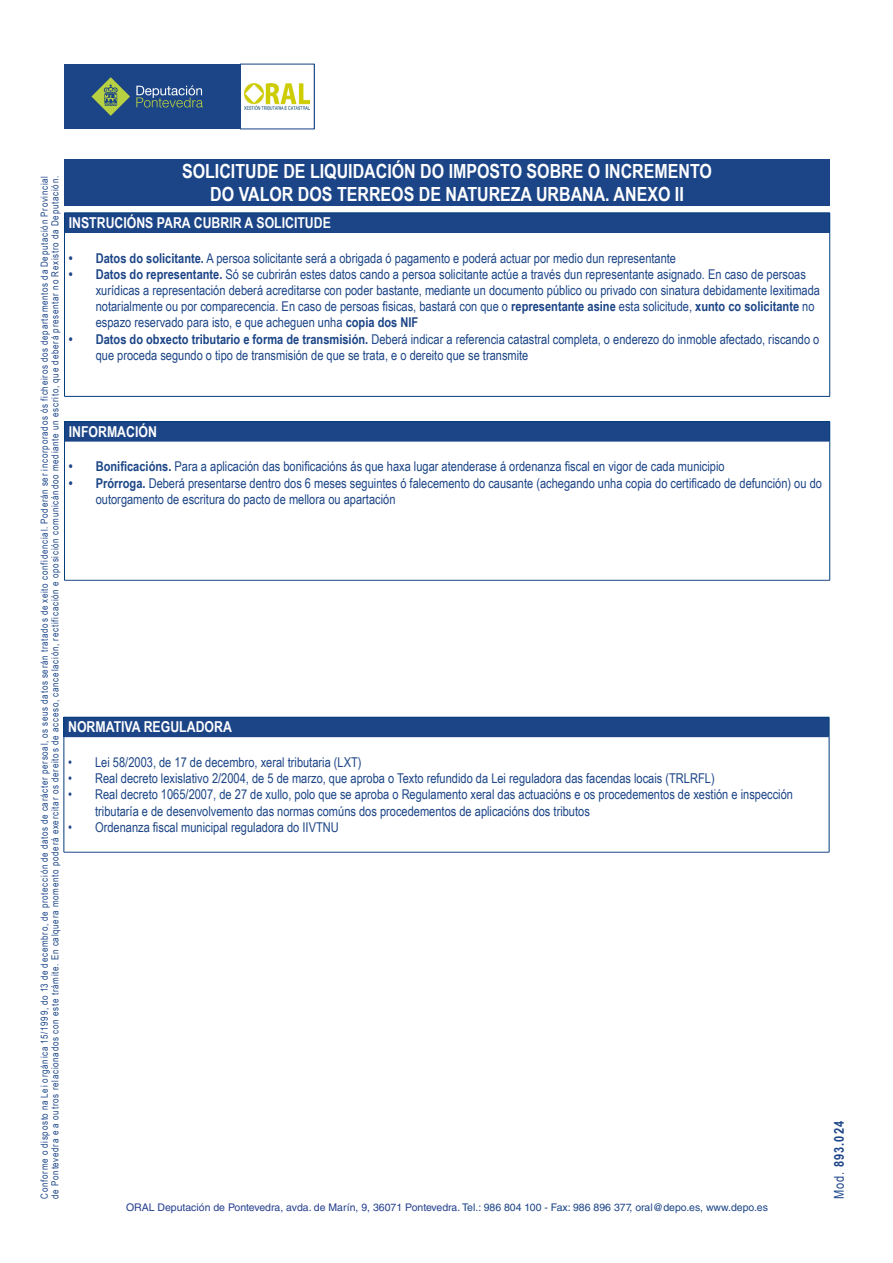
<style>
.page{position:relative;width:893px;height:1263px;background:#fff}
.page>*{position:absolute;margin:0;border:0;box-sizing:border-box;transform-origin:0 0}
.t1{font:700 19.5px "Arial Narrow";color:#fff}
.t2{font:700 15px "Arial Narrow";color:#fff}
.t3{font:13.5px/16.2px "Arial Narrow";color:#1c4587}
.t4{font:700 13.5px "Arial Narrow";letter-spacing:.08em;color:#1c4587}
.t5{font:10.5px "Helvetica LT Std";color:#253f8e}
.t6{font:9.75px/10.5px "Arial Narrow";letter-spacing:.075em;color:#1c4587}
.s1{font-weight:700}
.s2{color:#1c4587}
.s3{font-weight:400}
</style>
<div class="page">
<div style="left:64px;top:159px;width:766px;height:47px;background:#1c4587"></div>
<div style="left:64px;top:64px;width:250px;height:65px;background:#1c4587"></div>
<div style="left:240px;top:64px;width:74px;height:65px;background:#fff"></div>
<svg style="left:91px;top:77px;width:39px;height:39px"></svg>
<svg style="left:136px;top:85px;width:67px;height:23px"></svg>
<img style="left:245px;top:84px;width:65px;height:25px">
<div style="left:65px;top:213px;width:765px;height:19px;background:#1c4587"></div>
<svg style="left:829px;top:214px;width:1px;height:18px"></svg>
<hr style="left:829px;top:232px;width:1px;height:164px;background:#013d7d">
<hr style="left:65px;top:232px;width:764px;height:1px;background:#1c4587">
<hr style="left:64px;top:213px;width:766px;height:1px;background:#013d7d">
<svg style="left:64px;top:214px;width:1px;height:18px"></svg>
<hr style="left:64px;top:232px;width:1px;height:164px;background:#013d7d">
<hr style="left:64px;top:396px;width:766px;height:1px;background:#013d7d">
<div style="left:65px;top:422px;width:765px;height:19px;background:#1c4587"></div>
<svg style="left:829px;top:422px;width:1px;height:19px"></svg>
<hr style="left:829px;top:441px;width:1px;height:139px;background:#013d7d">
<hr style="left:65px;top:441px;width:764px;height:1px;background:#1c4587">
<hr style="left:64px;top:421px;width:766px;height:1px;background:#013d7d">
<svg style="left:64px;top:422px;width:1px;height:19px"></svg>
<hr style="left:64px;top:441px;width:1px;height:139px;background:#013d7d">
<hr style="left:64px;top:580px;width:766px;height:1px;background:#1c4587">
<div style="left:64px;top:717px;width:765px;height:20px;background:#1c4587"></div>
<svg style="left:829px;top:717px;width:1px;height:20px"></svg>
<hr style="left:829px;top:737px;width:1px;height:115px;background:#013d7d">
<hr style="left:64px;top:717px;width:765px;height:1px;background:#013d7d">
<svg style="left:64px;top:718px;width:1px;height:18px"></svg>
<hr style="left:64px;top:737px;width:1px;height:115px;background:#013d7d">
<hr style="left:64px;top:852px;width:765px;height:1px;background:#1c4587">
<p class="t6" style="left:39px;top:1199px;width:1024px;rotate:-90deg">Conforme o disposto na Lei orgánica 15/1999, do 13 de decembro, de protección de datos de carácter persoal, os seus datos serán tratados de xeito confidencial. Poderán ser incorporados ós ficheiros dos departamentos da Deputación Provincial de Pontevedra e a outros relacionados con este trámite. En calquera momento poderá exercitar os dereitos de acceso, cancelación, rectificación e oposición comunicándoo mediante un escrito, que deberá presentar no Rexistro da Deputación.</p>
<p class="t1" style="left:182px;top:156px;width:531px">SOLICITUDE DE LIQUIDACIÓN DO IMPOSTO SOBRE O INCREMENTO</p>
<p class="t1" style="left:210px;top:180px;width:475px">DO VALOR DOS TERREOS DE NATUREZA URBANA. ANEXO II</p>
<p class="t2" style="left:69px;top:211px;width:264px">INSTRUCIÓNS PARA CUBRIR A SOLICITUDE</p>
<p class="t3" style="left:69px;top:249px;width:609px"><span class="s1">• Datos do solicitante.</span> A persoa solicitante será a obrigada ó pagamento e poderá actuar por medio dun representante</p>
<p class="t3" style="left:96px;top:265px;width:726px;text-indent:-27px"><span class="s1">• Datos do representante.</span> Só se cubrirán estes datos cando a persoa solicitante actúe a través dun representante asignado. En caso de persoas xurídicas a representación deberá acreditarse con poder bastante, mediante un documento público ou privado con sinatura debidamente lexitimada notarialmente ou por comparecencia. En caso de persoas fisicas, bastará con que o <span class="s1">representante asine</span> esta solicitude, <span class="s1">xunto co solicitante</span> no espazo reservado para isto, e que acheguen unha <span class="s1">copia dos NIF</span></p>
<p class="t3" style="left:96px;top:330px;width:725px;text-indent:-27px"><span class="s1">• Datos do obxecto tributario e forma de transmisión.</span> Deberá indicar a referencia catastral completa, o enderezo do inmoble afectado, riscando o que proceda segundo o tipo de transmisión de que se trata, e o dereito que se transmite</p>
<p class="t2" style="left:69px;top:420px;width:90px">INFORMACIÓN</p>
<p class="t3" style="left:69px;top:458px;width:657px"><span class="s1">• Bonificacións.</span> Para a aplicación das bonificacións ás que haxa lugar atenderase á ordenanza fiscal en vigor de cada municipio</p>
<p class="t3" style="left:96px;top:474px;width:728px;text-indent:-27px"><span class="s1">• Prórroga.</span> Deberá presentarse dentro dos 6 meses seguintes ó falecemento do causante (achegando unha copia do certificado de defunción) ou do outorgamento de escritura do pacto de mellora ou apartación</p>
<p class="t2" style="left:68px;top:716px;width:165px">NORMATIVA REGULADORA</p>
<p class="t3" style="left:68px;top:753px;width:295px">• Lei 58/2003, de 17 de decembro, xeral tributaria (LXT)</p>
<p class="t3" style="left:68px;top:770px;width:648px">• Real decreto lexislativo 2/2004, de 5 de marzo, que aproba o Texto refundido da Lei reguladora das facendas locais (TRLRFL)</p>
<p class="t3" style="left:95px;top:786px;width:699px;text-indent:-27px">• Real decreto 1065/2007, de 27 de xullo, polo que se aproba o Regulamento xeral das actuacións e os procedementos de xestión e inspección tributaría e de desenvolvemento das normas comúns dos procedementos de aplicacións dos tributos</p>
<p class="t3" style="left:68px;top:818px;width:272px">• Ordenanza fiscal municipal reguladora do IIVTNU</p>
<p class="t5" style="left:126px;top:1201px;width:643px">ORAL Deputación de Pontevedra, avda. de Marín, 9, 36071 Pontevedra. <span class="s2">Tel.: 986 804 100 - Fax: 986 896 377, oral@depo.es, www.depo.es</span></p>
<p class="t4" style="left:829px;top:1199px;width:80px;rotate:-90deg"><span class="s3">Mod.</span> 893.024</p>
</div>
